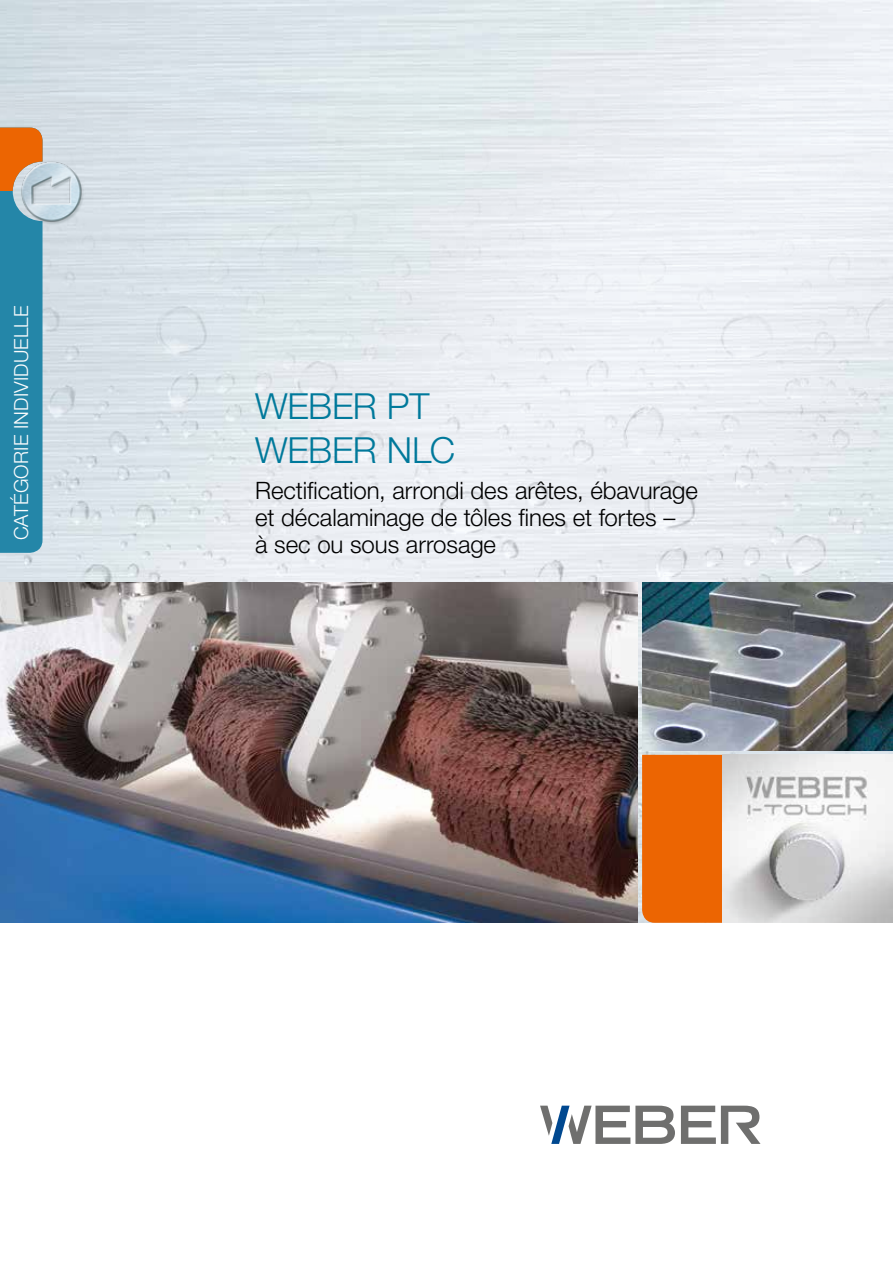
<style>
.page{position:relative;width:893px;height:1263px;background:#fff}
.page>*{position:absolute;margin:0;border:0;box-sizing:border-box;transform-origin:0 0}
.t1{font:300 36px/44px "Helvetica Neue LT Std";letter-spacing:-.005em;color:#00799b}
.t2{font:300 24px/27px "Helvetica Neue LT Std";letter-spacing:-.005em;color:#000}
.t3{font:300 19.5px "Helvetica Neue LT Std";letter-spacing:.005em;color:#fbfcfd}
</style>
<div class="page">
<img style="left:0;top:0;width:893px;height:923px">
<img style="left:0;top:583px;width:638px;height:340px">
<img style="left:642px;top:583px;width:251px;height:167px">
<div style="left:0;top:191px;width:43px;height:362px;background:#2486a8"></div>
<div style="left:0;top:128px;width:43px;height:63px;background:#ec6502"></div>
<img style="left:17px;top:157px;width:68px;height:68px">
<div style="left:642px;top:755px;width:81px;height:168px;background:#ec6502"></div>
<img style="left:723px;top:755px;width:170px;height:168px">
<svg style="left:540px;top:1106px;width:220px;height:38px"></svg>
<p class="t3" style="left:9px;top:540px;width:236px;rotate:-90deg">CATÉGORIE INDIVIDUELLE</p>
<h1 class="t1" style="left:255px;top:384px;width:201px">WEBER PT<br>WEBER NLC</h1>
<p class="t2" style="left:255px;top:476px;width:444px">Rectification, arrondi des arêtes, ébavurage et décalaminage de tôles fines et fortes –<br>à sec ou sous arrosage</p>
</div>
